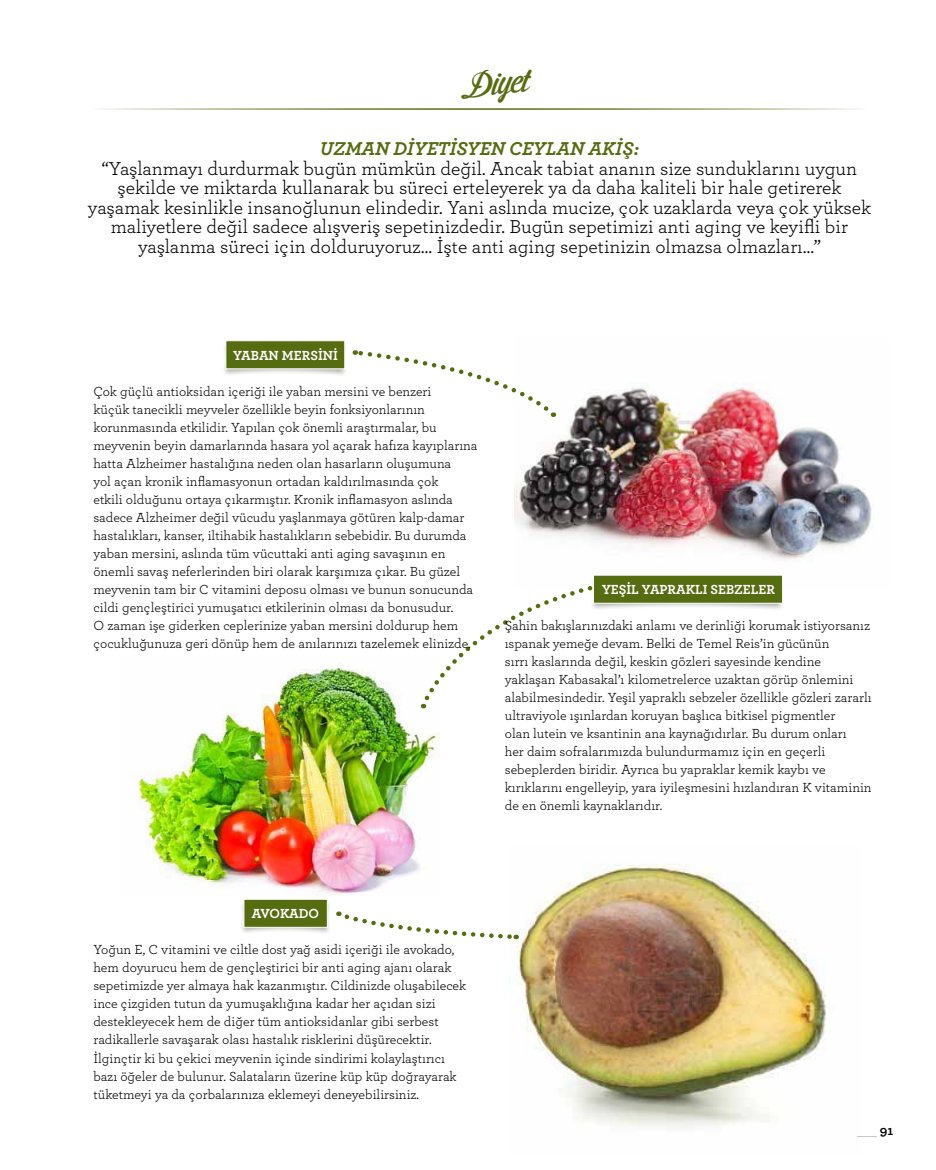
<style>
.page{position:relative;width:936px;height:1170px;background:#fff}
.page>*{position:absolute;margin:0;border:0;box-sizing:border-box;transform-origin:0 0}
.t1{font:36px "Cider Script";color:#566c11}
.t2{font:19.5px/19.5px "Archer";color:#000;text-align:center}
.t3{font:italic 700 19.5px "Archer";color:#566c11}
.t4{font:13.8px/18px "Archer";color:#000}
.t5{font:700 13.8px "Archer";color:#fff}
</style>
<div class="page">
<img style="left:133px;top:668px;width:306px;height:227px">
<img style="left:516px;top:864px;width:310px;height:263px">
<div style="left:222px;top:341px;width:126px;height:36px;background:#000;opacity:.3"></div>
<div style="left:225px;top:340px;width:120px;height:29px;background:#566c11;border:1px solid #fff"></div>
<div style="left:240px;top:900px;width:91px;height:35px;background:#000;opacity:.3"></div>
<div style="left:243px;top:898px;width:85px;height:29px;background:#566c11;border:1px solid #fff"></div>
<hr style="left:90px;top:108px;width:778px;height:2px;background:#566c11">
<img style="left:514px;top:383px;width:360px;height:177px">
<svg style="left:354px;top:350px;width:200px;height:67px"></svg>
<svg style="left:338px;top:911px;width:178px;height:29px"></svg>
<svg style="left:421px;top:582px;width:360px;height:126px"></svg>
<div style="left:593px;top:574px;width:189px;height:29px;background:#566c11;border:1px solid #fff"></div>
<h1 class="t1" style="left:461px;top:67px;width:67px;rotate:-5deg">Diyet</h1>
<h2 class="t3" style="left:320px;top:133px;width:321px">UZMAN DIYETISYEN CEYLAN AKIŞ:</h2>
<p class="t2" style="left:88px;top:157px;width:784px">“Yaşlanmayı durdurmak bugün mümkün değil. Ancak tabiat ananın size sunduklarını uygun şekilde ve miktarda kullanarak bu süreci erteleyerek ya da daha kaliteli bir hale getirerek yaşamak kesinlikle insanoğlunun elindedir. Yani aslında mucize, çok uzaklarda veya çok yüksek maliyetlere değil sadece alışveriş sepetinizdedir. Bugün sepetimizi anti aging ve keyifli bir yaşlanma süreci için dolduruyoruz… İşte anti aging sepetinizin olmazsa olmazları…”</p>
<p class="t5" style="left:233px;top:344px;width:106px">YABAN MERSINI</p>
<p class="t4" style="left:93px;top:382px;width:385px">Çok güçlü antioksidan içeriği ile yaban mersini ve benzeri<br>küçük tanecikli meyveler özellikle beyin fonksiyonlarının korunmasında etkilidir. Yapılan çok önemli araştırmalar, bu meyvenin beyin damarlarında hasara yol açarak hafıza kayıplarına hatta Alzheimer hastalığına neden olan hasarların oluşumuna<br>yol açan kronik inflamasyonun ortadan kaldırılmasında çok<br>etkili olduğunu ortaya çıkarmıştır. Kronik inflamasyon aslında sadece Alzheimer değil vücudu yaşlanmaya götüren kalp-damar hastalıkları, kanser, iltihabik hastalıkların sebebidir. Bu durumda yaban mersini, aslında tüm vücuttaki anti aging savaşının en önemli savaş neferlerinden biri olarak karşımıza çıkar. Bu güzel meyvenin tam bir C vitamini deposu olması ve bunun sonucunda cildi gençleştirici yumuşatıcı etkilerinin olması da bonusudur.<br>O zaman işe giderken ceplerinize yaban mersini doldurup hem çocukluğunuza geri dönüp hem de anılarınızı tazelemek elinizde.</p>
<p class="t5" style="left:602px;top:579px;width:174px">YEŞIL YAPRAKLI SEBZELER</p>
<p class="t4" style="left:505px;top:616px;width:368px">Şahin bakışlarınızdaki anlamı ve derinliği korumak istiyorsanız ıspanak yemeğe devam. Belki de Temel Reis’in gücünün<br>sırrı kaslarında değil, keskin gözleri sayesinde kendine yaklaşan Kabasakal’ı kilometrelerce uzaktan görüp önlemini alabilmesindedir. Yeşil yapraklı sebzeler özellikle gözleri zararlı ultraviyole ışınlardan koruyan başlıca bitkisel pigmentler<br>olan lutein ve ksantinin ana kaynağıdırlar. Bu durum onları<br>her daim sofralarımızda bulundurmamız için en geçerli sebeplerden biridir. Ayrıca bu yapraklar kemik kaybı ve kırıklarını engelleyip, yara iyileşmesini hızlandıran K vitaminin de en önemli kaynaklarıdır.</p>
<p class="t5" style="left:252px;top:902px;width:69px">AVOKADO</p>
<p class="t4" style="left:93px;top:940px;width:374px">Yoğun E, C vitamini ve ciltle dost yağ asidi içeriği ile avokado, hem doyurucu hem de gençleştirici bir anti aging ajanı olarak sepetimizde yer almaya hak kazanmıştır. Cildinizde oluşabilecek ince çizgiden tutun da yumuşaklığına kadar her açıdan sizi destekleyecek hem de diğer tüm antioksidanlar gibi serbest radikallerle savaşarak olası hastalık risklerini düşürecektir.<br>İlginçtir ki bu çekici meyvenin içinde sindirimi kolaylaştırıcı bazı öğeler de bulunur. Salataların üzerine küp küp doğrayarak tüketmeyi ya da çorbalarınıza eklemeyi deneyebilirsiniz.</p>
</div>
